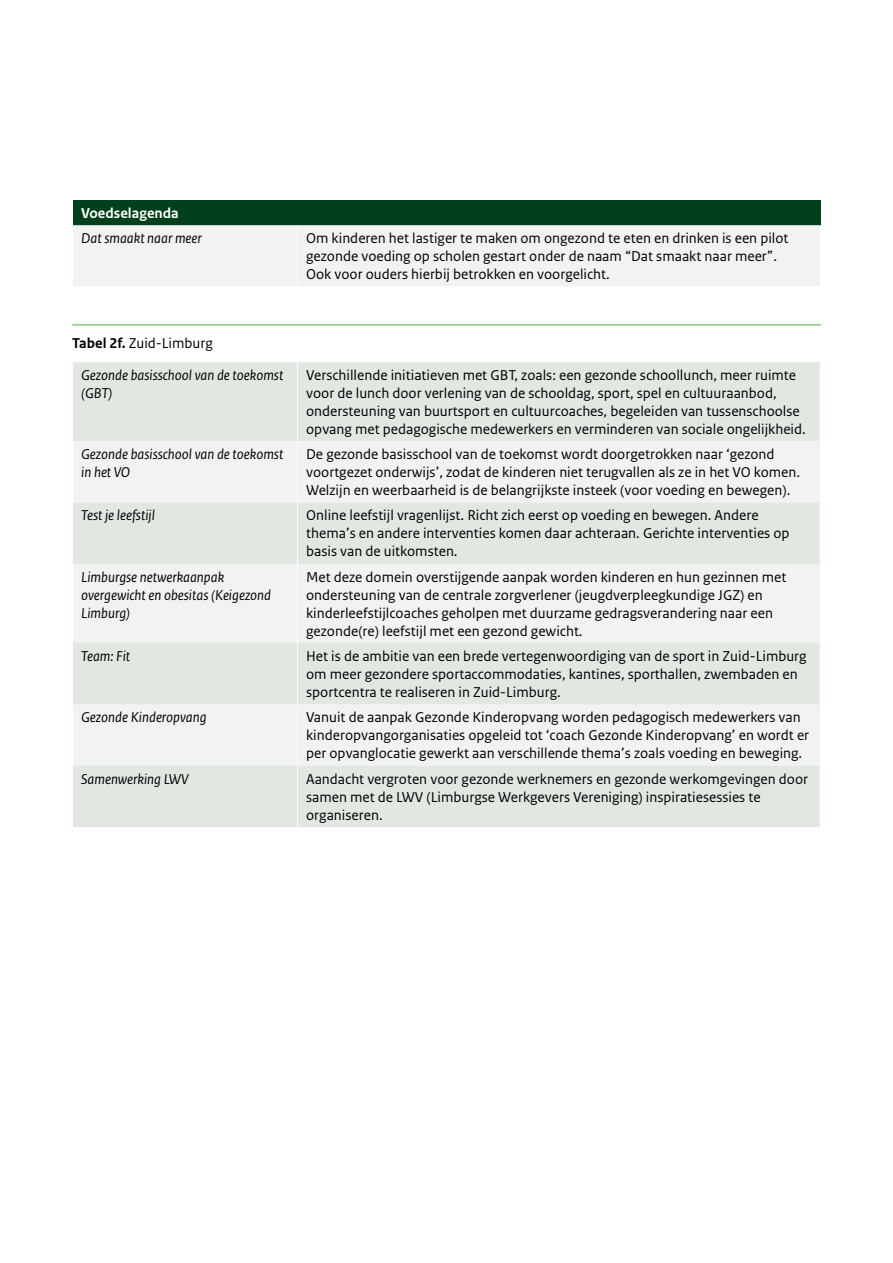
<style>
.page{position:relative;width:893px;height:1263px;background:#fff}
.page>*{position:absolute;margin:0;border:0;box-sizing:border-box;transform-origin:0 0}
._32_RIVM_Tabel_Brood{font:15px/18px "Rijksoverheid Sans Text";color:#000}
._32_RIVM_Tabel_Brood-2{font:italic 15px/18px "Rijksoverheid Sans Text";color:#000}
._30_RIVM_Tabel_Titel{font:15px "Rijksoverheid Sans Text";color:#000}
._31_RIVM_Tabel_Kop_1{font:700 15px "Rijksoverheid Sans Text";color:#fff}
.s1{font-weight:700}
</style>
<div class="page">
<div style="left:73px;top:200px;width:747px;height:25px;background:#00401c"></div>
<div style="left:73px;top:225px;width:747px;height:61px;background:#f0f3f0"></div>
<hr style="left:297px;top:225px;width:1px;height:61px;background:#fff">
<hr style="left:72px;top:324px;width:749px;height:1px;background:#45ac34">
<div style="left:73px;top:362px;width:747px;height:79px;background:#e1e7e1"></div>
<div style="left:73px;top:441px;width:747px;height:61px;background:#f0f3f0"></div>
<svg style="left:73px;top:502px;width:747px;height:325px;fill:#e1e7e1"></svg>
<hr style="left:297px;top:441px;width:1px;height:61px;background:#fff">
<hr style="left:297px;top:502px;width:1px;height:62px;background:#fff">
<hr style="left:297px;top:564px;width:1px;height:79px;background:#fff">
<hr style="left:297px;top:643px;width:1px;height:61px;background:#fff">
<hr style="left:297px;top:704px;width:1px;height:62px;background:#fff">
<hr style="left:297px;top:766px;width:1px;height:61px;background:#fff">
<hr style="left:297px;top:362px;width:1px;height:79px;background:#fff">
<p class="_31_RIVM_Tabel_Kop_1" style="left:81px;top:204px;width:99px">Voedselagenda</p>
<p class="_32_RIVM_Tabel_Brood-2" style="left:81px;top:229px;width:122px">Dat smaakt naar meer</p>
<p class="_32_RIVM_Tabel_Brood" style="left:306px;top:229px;width:484px">Om kinderen het lastiger te maken om ongezond te eten en drinken is een pilot gezonde voeding op scholen gestart onder de naam “Dat smaakt naar meer”.</p>
<p class="_32_RIVM_Tabel_Brood" style="left:306px;top:265px;width:305px">Ook voor ouders hierbij betrokken en voorgelicht.</p>
<p class="_30_RIVM_Tabel_Titel" style="left:72px;top:334px;width:142px"><span class="s1">Tabel 2f.</span> Zuid-Limburg</p>
<p class="_32_RIVM_Tabel_Brood-2" style="left:81px;top:366px;width:204px">Gezonde basisschool van de toekomst (GBT)</p>
<p class="_32_RIVM_Tabel_Brood" style="left:306px;top:366px;width:501px">Verschillende initiatieven met GBT, zoals: een gezonde schoollunch, meer ruimte voor de lunch door verlening van de schooldag, sport, spel en cultuuraanbod, ondersteuning van buurtsport en cultuurcoaches, begeleiden van tussenschoolse opvang met pedagogische medewerkers en verminderen van sociale ongelijkheid.</p>
<p class="_32_RIVM_Tabel_Brood-2" style="left:81px;top:445px;width:204px">Gezonde basisschool van de toekomst in het VO</p>
<p class="_32_RIVM_Tabel_Brood" style="left:306px;top:445px;width:495px">De gezonde basisschool van de toekomst wordt doorgetrokken naar ‘gezond voortgezet onderwijs’, zodat de kinderen niet terugvallen als ze in het VO komen.<br>Welzijn en weerbaarheid is de belangrijkste insteek (voor voeding en bewegen).</p>
<p class="_32_RIVM_Tabel_Brood-2" style="left:81px;top:507px;width:75px">Test je leefstijl</p>
<p class="_32_RIVM_Tabel_Brood" style="left:306px;top:506px;width:485px">Online leefstijl vragenlijst. Richt zich eerst op voeding en bewegen. Andere thema’s en andere interventies komen daar achteraan. Gerichte interventies op basis van de uitkomsten.</p>
<p class="_32_RIVM_Tabel_Brood-2" style="left:81px;top:568px;width:191px">Limburgse netwerkaanpak overgewicht en obesitas (Keigezond<br>Limburg)</p>
<p class="_32_RIVM_Tabel_Brood" style="left:306px;top:568px;width:482px">Met deze domein overstijgende aanpak worden kinderen en hun gezinnen met ondersteuning van de centrale zorgverlener (jeugdverpleegkundige JGZ) en kinderleefstijlcoaches geholpen met duurzame gedragsverandering naar een gezonde(re) leefstijl met een gezond gewicht.</p>
<p class="_32_RIVM_Tabel_Brood-2" style="left:81px;top:647px;width:51px">Team: Fit</p>
<p class="_32_RIVM_Tabel_Brood" style="left:306px;top:647px;width:502px">Het is de ambitie van een brede vertegenwoordiging van de sport in Zuid-Limburg om meer gezondere sportaccommodaties, kantines, sporthallen, zwembaden en sportcentra te realiseren in Zuid-Limburg.</p>
<p class="_32_RIVM_Tabel_Brood-2" style="left:81px;top:709px;width:127px">Gezonde Kinderopvang</p>
<p class="_32_RIVM_Tabel_Brood" style="left:306px;top:708px;width:505px">Vanuit de aanpak Gezonde Kinderopvang worden pedagogisch medewerkers van kinderopvangorganisaties opgeleid tot ‘coach Gezonde Kinderopvang’ en wordt er per opvanglocatie gewerkt aan verschillende thema’s zoals voeding en beweging.</p>
<p class="_32_RIVM_Tabel_Brood-2" style="left:81px;top:770px;width:109px">Samenwerking LWV</p>
<p class="_32_RIVM_Tabel_Brood" style="left:306px;top:770px;width:503px">Aandacht vergroten voor gezonde werknemers en gezonde werkomgevingen door samen met de LWV (Limburgse Werkgevers Vereniging) inspiratiesessies te organiseren.</p>
</div>
